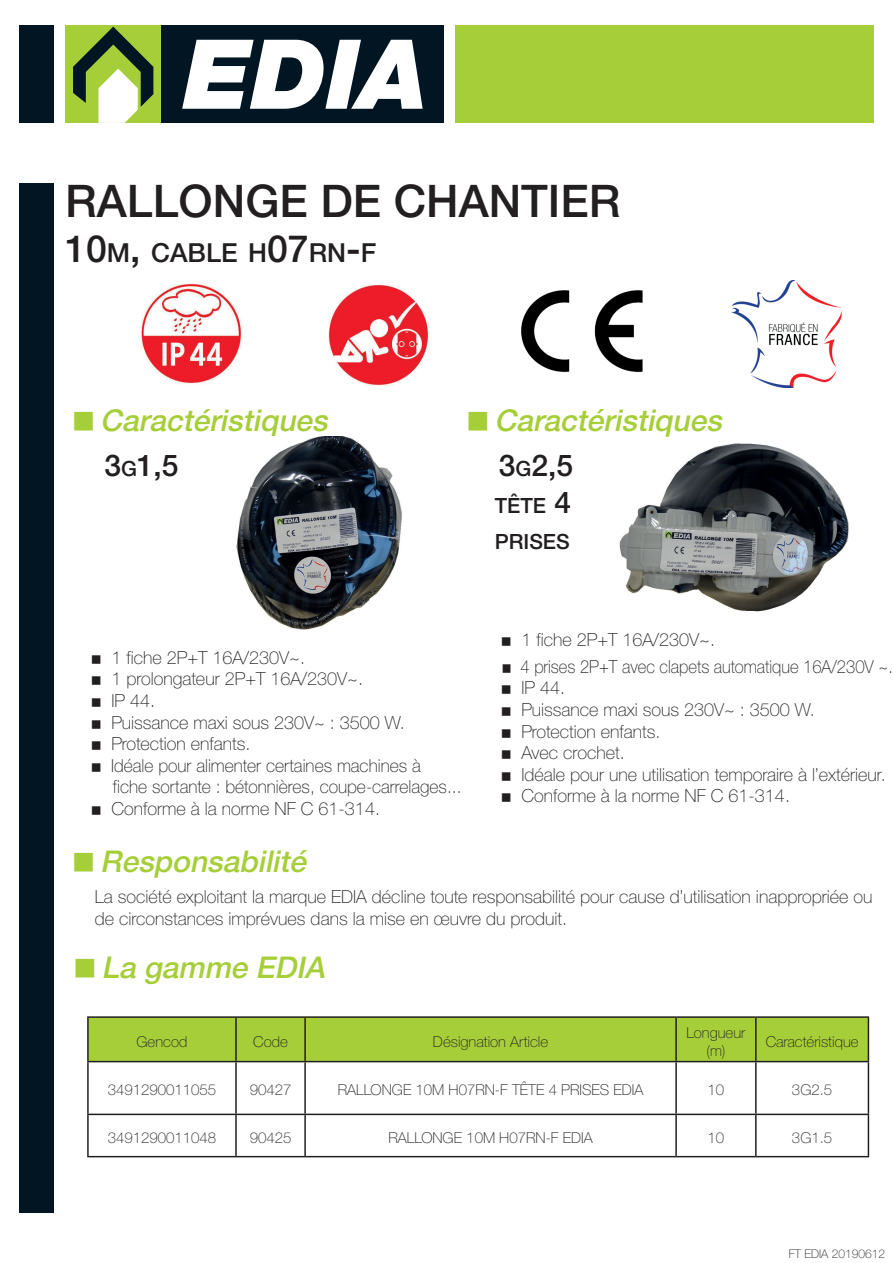
<style>
.page{position:relative;width:893px;height:1263px;background:#fff}
.page>*{position:absolute;margin:0;border:0;box-sizing:border-box;transform-origin:0 0}
.t1{font:500 45px "Helvetica Neue";color:#231f20}
.t2{font:italic 500 30px "Helvetica Neue";color:#a6ce39}
.t3{font:500 30px "Helvetica Neue";color:#231f20}
.t4{font:500 26.25px "Helvetica Neue";color:#231f20}
.t5{font:500 21px "Helvetica Neue";color:#231f20}
.t6{font:100 18px/21.6px "Helvetica Neue";color:#231f20}
.t7{font:100 18px "Helvetica Neue";color:#231f20;scale:.92 1}
.t8{font:100 15px "Helvetica Neue";color:#231f20}
.t9{font:100 12px "Helvetica Neue";color:#231f20}
.s1{font-size:37.5px}
.s2{font-size:21px}
.s3{font-size:30px}
</style>
<div class="page">
<div style="left:65px;top:25px;width:96px;height:98px;background:#a6ce39"></div>
<div style="left:161px;top:25px;width:283px;height:98px;background:#011622"></div>
<svg style="left:182px;top:40px;width:241px;height:69px"></svg>
<svg style="left:73px;top:27px;width:80px;height:96px"></svg>
<div style="left:20px;top:25px;width:34px;height:98px;background:#011622"></div>
<div style="left:455px;top:25px;width:418px;height:98px;background:#a6ce39"></div>
<div style="left:89px;top:1018px;width:779px;height:43px;background:#a6ce39"></div>
<hr style="left:87px;top:1016px;width:149px;height:2px;background:#231f20">
<hr style="left:87px;top:1018px;width:2px;height:43px;background:#231f20">
<hr style="left:236px;top:1016px;width:69px;height:2px;background:#231f20">
<hr style="left:235px;top:1018px;width:2px;height:43px;background:#231f20">
<hr style="left:305px;top:1016px;width:371px;height:2px;background:#231f20">
<hr style="left:304px;top:1018px;width:2px;height:43px;background:#231f20">
<hr style="left:676px;top:1016px;width:80px;height:2px;background:#231f20">
<hr style="left:675px;top:1018px;width:2px;height:43px;background:#231f20">
<hr style="left:756px;top:1016px;width:113px;height:2px;background:#231f20">
<hr style="left:755px;top:1018px;width:2px;height:43px;background:#231f20">
<hr style="left:868px;top:1018px;width:1px;height:43px;background:#231f20">
<hr style="left:87px;top:1061px;width:149px;height:1px;background:#231f20">
<hr style="left:87px;top:1062px;width:2px;height:51px;background:#231f20">
<hr style="left:236px;top:1061px;width:69px;height:1px;background:#231f20">
<hr style="left:235px;top:1062px;width:2px;height:51px;background:#231f20">
<hr style="left:305px;top:1061px;width:371px;height:1px;background:#231f20">
<hr style="left:304px;top:1062px;width:2px;height:51px;background:#231f20">
<hr style="left:676px;top:1061px;width:80px;height:1px;background:#231f20">
<hr style="left:675px;top:1062px;width:2px;height:51px;background:#231f20">
<hr style="left:756px;top:1061px;width:113px;height:1px;background:#231f20">
<hr style="left:755px;top:1062px;width:2px;height:51px;background:#231f20">
<hr style="left:868px;top:1062px;width:1px;height:51px;background:#231f20">
<hr style="left:87px;top:1113px;width:149px;height:2px;background:#231f20">
<hr style="left:87px;top:1115px;width:2px;height:41px;background:#231f20">
<hr style="left:236px;top:1113px;width:69px;height:2px;background:#231f20">
<hr style="left:235px;top:1115px;width:2px;height:41px;background:#231f20">
<hr style="left:305px;top:1113px;width:371px;height:2px;background:#231f20">
<hr style="left:304px;top:1115px;width:2px;height:41px;background:#231f20">
<hr style="left:676px;top:1113px;width:80px;height:2px;background:#231f20">
<hr style="left:675px;top:1115px;width:2px;height:41px;background:#231f20">
<hr style="left:756px;top:1113px;width:113px;height:2px;background:#231f20">
<hr style="left:755px;top:1115px;width:2px;height:41px;background:#231f20">
<hr style="left:868px;top:1115px;width:1px;height:41px;background:#231f20">
<hr style="left:87px;top:1156px;width:149px;height:1px;background:#231f20">
<hr style="left:236px;top:1156px;width:69px;height:1px;background:#231f20">
<hr style="left:305px;top:1156px;width:371px;height:1px;background:#231f20">
<hr style="left:676px;top:1156px;width:80px;height:1px;background:#231f20">
<hr style="left:756px;top:1156px;width:113px;height:1px;background:#231f20">
<div style="left:20px;top:183px;width:34px;height:1029px;background:#011622"></div>
<img style="left:141px;top:283px;width:101px;height:101px">
<img style="left:328px;top:285px;width:101px;height:101px">
<img style="left:521px;top:290px;width:122px;height:83px">
<img style="left:731px;top:281px;width:111px;height:107px">
<img style="left:236px;top:437px;width:166px;height:193px">
<img style="left:619px;top:443px;width:230px;height:169px">
<p class="t1" style="left:65px;top:165px;width:557px">RALLONGE DE CHANTIER</p>
<p class="t4" style="left:65px;top:232px;width:313px"><span class="s1">10</span>M<span class="s1">,</span> CABLE H<span class="s1">07</span>RN<span class="s1">-</span>F</p>
<p class="t2" style="left:100px;top:397px;width:238px">Caractéristiques</p>
<p class="t3" style="left:104px;top:442px;width:76px">3<span class="s2">G</span>1,5</p>
<p class="t6" style="left:111px;top:646px;width:195px">1 fiche 2P+T 16A/230V~.</p>
<p class="t6" style="left:111px;top:668px;width:253px">1 prolongateur 2P+T 16A/230V~.</p>
<p class="t6" style="left:111px;top:689px;width:45px">IP 44.</p>
<p class="t6" style="left:111px;top:711px;width:295px">Puissance maxi sous 230V~ : 3500 W.</p>
<p class="t6" style="left:111px;top:732px;width:141px">Protection enfants.</p>
<p class="t6" style="left:111px;top:754px;width:311px">Idéale pour alimenter certaines machines à</p>
<p class="t6" style="left:113px;top:776px;width:350px">fiche sortante : bétonnières, coupe-carrelages...</p>
<p class="t6" style="left:111px;top:797px;width:270px">Conforme à la norme NF C 61-314.</p>
<p class="t2" style="left:494px;top:397px;width:238px">Caractéristiques</p>
<p class="t3" style="left:499px;top:442px;width:76px">3<span class="s2">G</span>2,5</p>
<p class="t5" style="left:495px;top:488px;width:78px">TÊTE <span class="s3">4</span></p>
<p class="t5" style="left:495px;top:524px;width:77px">PRISES</p>
<p class="t6" style="left:521px;top:628px;width:195px">1 fiche 2P+T 16A/230V~.</p>
<p class="t7" style="left:520px;top:653px;width:406px">4 prises 2P+T avec clapets automatique 16A/230V ~.</p>
<p class="t6" style="left:521px;top:677px;width:45px">IP 44.</p>
<p class="t6" style="left:521px;top:698px;width:295px">Puissance maxi sous 230V~ : 3500 W.</p>
<p class="t6" style="left:521px;top:720px;width:141px">Protection enfants.</p>
<p class="t6" style="left:521px;top:741px;width:105px">Avec crochet.</p>
<p class="t6" style="left:521px;top:763px;width:366px">Idéale pour une utilisation temporaire à l’extérieur.</p>
<p class="t6" style="left:521px;top:785px;width:270px">Conforme à la norme NF C 61-314.</p>
<p class="t2" style="left:100px;top:837px;width:216px">Responsabilité</p>
<p class="t6" style="left:95px;top:885px;width:779px">La société exploitant la marque EDIA décline toute responsabilité pour cause d’utilisation inappropriée ou de circonstances imprévues dans la mise en œuvre du produit.</p>
<p class="t2" style="left:102px;top:943px;width:233px">La gamme EDIA</p>
<p class="t8" style="left:137px;top:1030px;width:52px">Gencod</p>
<p class="t8" style="left:253px;top:1030px;width:36px">Code</p>
<p class="t8" style="left:433px;top:1030px;width:117px">Désignation Article</p>
<p class="t8" style="left:687px;top:1021px;width:60px">Longueur</p>
<p class="t8" style="left:706px;top:1039px;width:21px">(m)</p>
<p class="t8" style="left:766px;top:1030px;width:94px">Caractéristique</p>
<p class="t8" style="left:108px;top:1078px;width:110px">3491290011055</p>
<p class="t8" style="left:250px;top:1078px;width:43px">90427</p>
<p class="t8" style="left:338px;top:1078px;width:307px">RALLONGE 10M H07RN-F TÊTE 4 PRISES EDIA</p>
<p class="t8" style="left:708px;top:1078px;width:18px">10</p>
<p class="t8" style="left:792px;top:1078px;width:42px">3G2.5</p>
<p class="t8" style="left:108px;top:1126px;width:110px">3491290011048</p>
<p class="t8" style="left:250px;top:1126px;width:43px">90425</p>
<p class="t8" style="left:389px;top:1126px;width:206px">RALLONGE 10M H07RN-F EDIA</p>
<p class="t8" style="left:708px;top:1126px;width:18px">10</p>
<p class="t8" style="left:792px;top:1126px;width:42px">3G1.5</p>
<p class="t9" style="left:789px;top:1245px;width:98px">FT EDIA 20190612</p>
</div>
